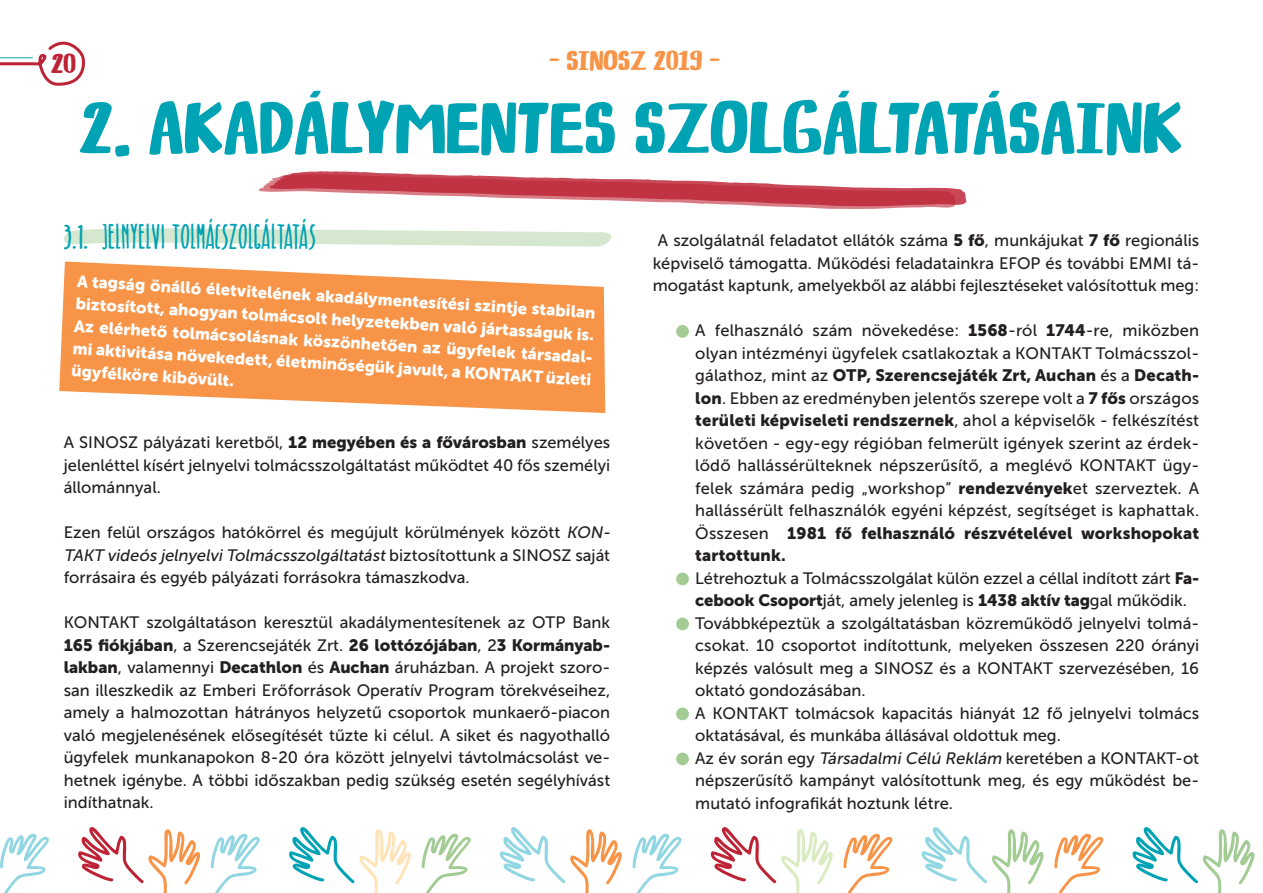
<style>
.page{position:relative;width:1263px;height:893px;background:#fff}
.page>*{position:absolute;margin:0;border:0;box-sizing:border-box;transform-origin:0 0}
.cim{font:700 72px "Recipe Daily";color:#00a3b3}
.kenyer{font:34.5px "Recipe Daily";color:#00a3b3}
.t1{font:700 27px "Recipe Daily";color:#f79447}
.t2{font:700 27px "Recipe Daily";color:#bd2335}
.kenyer-2{font:16.5px/22.5px "Museo Sans 500";color:#231f20;text-align:justify}
.kenyer-3{font:16.5px/22px "Museo Sans Cyrl 900";color:#fff;text-align:justify}
.s1{font-family:"Museo Sans Cyrl 900"}
.s2{font-style:italic}
</style>
<div class="page">
<svg style="left:0;top:41px;width:85px;height:45px"></svg>
<hr style="left:0;top:57px;width:32px;height:1px;background:#54c5cf">
<svg style="left:1132px;top:827px;width:122px;height:66px"></svg>
<svg style="left:1054px;top:833px;width:50px;height:60px"></svg>
<svg style="left:921px;top:827px;width:123px;height:66px"></svg>
<svg style="left:843px;top:833px;width:50px;height:60px"></svg>
<svg style="left:710px;top:827px;width:123px;height:66px"></svg>
<svg style="left:632px;top:833px;width:50px;height:60px"></svg>
<svg style="left:500px;top:827px;width:122px;height:66px"></svg>
<svg style="left:422px;top:833px;width:49px;height:60px"></svg>
<svg style="left:289px;top:827px;width:122px;height:66px"></svg>
<svg style="left:211px;top:833px;width:49px;height:60px"></svg>
<svg style="left:78px;top:827px;width:122px;height:66px"></svg>
<svg style="left:0;top:833px;width:49px;height:60px"></svg>
<svg style="left:64px;top:228px;width:548px;height:19px"></svg>
<div style="left:676px;top:325px;width:13px;height:13px;background:#a2cc94;border-radius:50%"></div>
<div style="left:676px;top:573px;width:13px;height:12px;background:#a2cc94;border-radius:50%"></div>
<div style="left:676px;top:618px;width:13px;height:12px;background:#a2cc94;border-radius:50%"></div>
<div style="left:676px;top:708px;width:13px;height:12px;background:#a2cc94;border-radius:50%"></div>
<div style="left:676px;top:753px;width:13px;height:12px;background:#a2cc94;border-radius:50%"></div>
<svg style="left:258px;top:171px;width:708px;height:38px"></svg>
<svg style="left:59px;top:261px;width:546px;height:152px;fill:#f79447"></svg>
<h3 class="t2" style="left:51px;top:49px;width:27px">20</h3>
<h3 class="t1" style="left:549px;top:47px;width:172px">_ SINOSZ 2019 _</h3>
<p class="cim" style="left:80px;top:90px;width:1105px">2. AKADÁLYMENTES SZOLGÁLTATÁSAINK</p>
<p class="kenyer" style="left:64px;top:215px;width:254px">3.1. JELNYELVI TOLMÁCSZOLGÁLTATÁS</p>
<p class="kenyer-3" style="left:77px;top:272px;width:522px;rotate:3deg">A tagság önálló életvitelének akadálymentesítési szintje stabilan biztosított, ahogyan tolmácsolt helyzetekben való jártasságuk is.<br>Az elérhető tolmácsolásnak köszönhetően az ügyfelek társadal&shy;mi aktivitása növekedett, életminőségük javult, a KONTAKT üzleti ügyfélköre kibővült.</p>
<p class="kenyer-2" style="left:64px;top:431px;width:548px">A SINOSZ pályázati keretből, <span class="s1">12 megyében és a fővárosban</span> személyes jelenléttel kísért jelnyelvi tolmácsszolgáltatást működtet 40 fős személyi állománnyal.</p>
<p class="kenyer-2" style="left:64px;top:521px;width:551px;text-align:left">Ezen felül országos hatókörrel és megújult körülmények között <span class="s2">KON-<br>TAKT videós jelnyelviTolmácsszolgáltatást</span>b i z t o s ít o t t u n k a S I N O S Z s aj á t forrásaira és egyéb pályázati forrásokra támaszkodva.</p>
<p class="kenyer-2" style="left:64px;top:611px;width:548px">KONTAKT szolgáltatáson keresztül akadálymentesítenek az OTP Bank <span class="s1">165 fiókjában</span>, a Szerencsejáték Zrt. <span class="s1">26 lottózójában</span>, 2<span class="s1">3 Kormányab&shy;lakban</span>, valamennyi <span class="s1">Decathlon</span> és <span class="s1">Auchan</span> áruházban. A projekt szoro&shy;san illeszkedik az Emberi Erőforrások Operatív Program törekvéseihez, amely a halmozottan hátrányos helyzetű csoportok munkaerő-piacon való megjelenésének elősegítését tűzte ki célul. A siket és nagyothalló ügyfelek munkanapokon 8-20 óra között jelnyelvi távtolmácsolást ve&shy;hetnek igénybe. A többi időszakban pedig szükség esetén segélyhívást indíthatnak.</p>
<p class="kenyer-2" style="left:653px;top:229px;width:548px;text-align:center">A szolgálatnál feladatot ellátók száma <span class="s1">5 fő</span>, munkájukat <span class="s1">7 fő</span> regionális képviselő támogatta. Működési feladatainkra EFOP és további EMMI tá&shy;mogatást kaptunk, amelyekből az alábbi fejlesztéseket valósítottuk meg:</p>
<p class="kenyer-2" style="left:695px;top:319px;width:505px">A felhasználó szám növekedése: <span class="s1">1568</span>-ról <span class="s1">1744</span>-re, miközben olyan intézményi ügyfelek csatlakoztak a KONTAKT Tolmácsszol&shy;gálathoz, mint az <span class="s1">OTP, Szerencsejáték Zrt, Auchan</span> és a <span class="s1">Decath&shy;lon</span>. Ebben az eredményben jelentős szerepe volt a <span class="s1">7 fős</span> országos <span class="s1">területi képviseleti rendszernek</span>, ahol a képviselők - felkészítést követően - egy-egy régióban felmerült igények szerint az érdek&shy;lődő hallássérülteknek népszerűsítő, a meglévő KONTAKT ügy&shy;felek számára pedig „workshop” <span class="s1">rendezvények</span>et szerveztek. A hallássérült felhasználók egyéni képzést, segítséget is kaphattak.<br>Összesen <span class="s1">1981 fő felhasználó részvételével workshopokat tartottunk.</span></p>
<p class="kenyer-2" style="left:695px;top:567px;width:505px">Létrehoztuk a Tolmácsszolgálat külön ezzel a céllal indított zárt <span class="s1">Fa&shy;cebook Csoport</span>ját, amely jelenleg is <span class="s1">1438 aktív tag</span>gal működik.</p>
<p class="kenyer-2" style="left:695px;top:612px;width:505px">Továbbképeztük a szolgáltatásban közreműködő jelnyelvi tolmá&shy;csokat. 10 csoportot indítottunk, melyeken összesen 220 órányi képzés valósult meg a SINOSZ és a KONTAKT szervezésében, 16 oktató gondozásában.</p>
<p class="kenyer-2" style="left:695px;top:702px;width:505px">A KONTAKT tolmácsok kapacitás hiányát 12 fő jelnyelvi tolmács oktatásával, és munkába állásával oldottuk meg.</p>
<p class="kenyer-2" style="left:695px;top:747px;width:505px">Az év során egy <span class="s2">Társadalmi Célú Reklám</span> keretében a KONTAKT-ot népszerűsítő kampányt valósítottunk meg, és egy működést be&shy;mutató infografikát hoztunk létre.</p>
</div>
